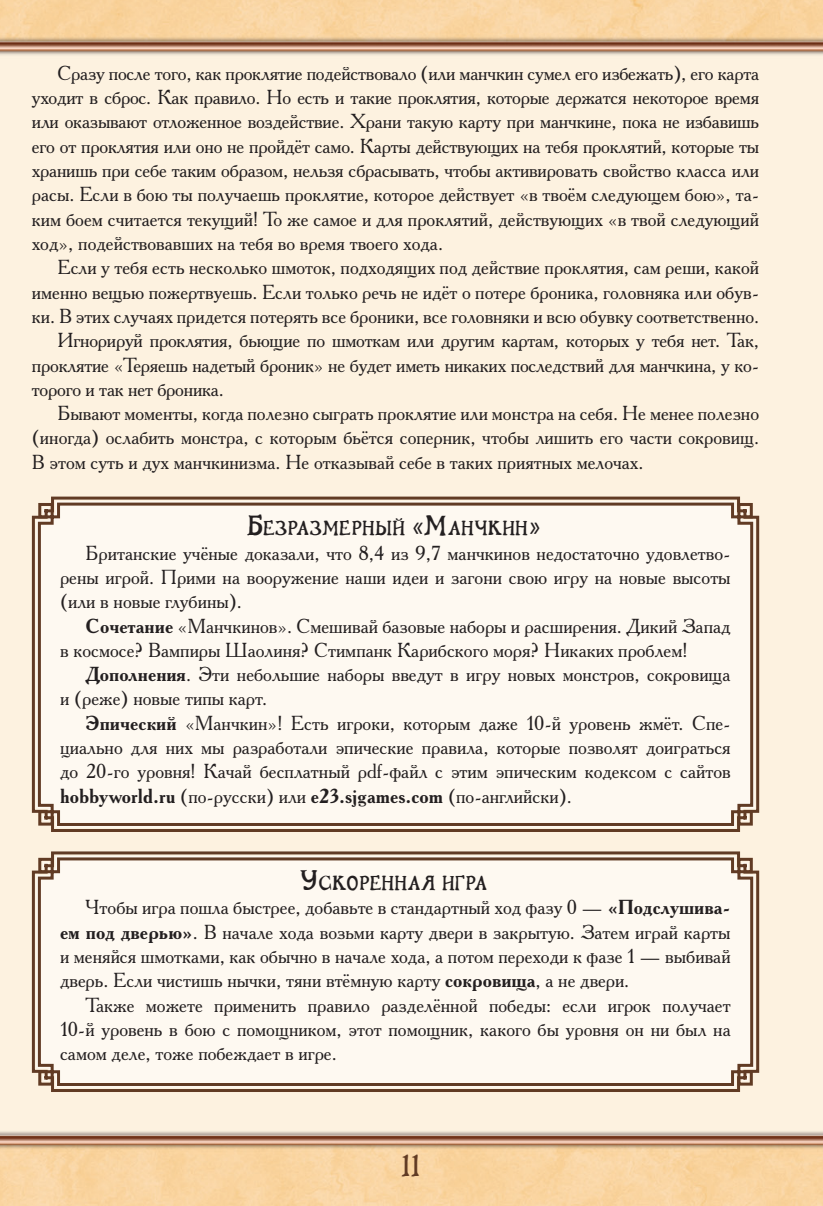
<style>
.page{position:relative;width:823px;height:1206px;background:#fff}
.page>*{position:absolute;margin:0;border:0;box-sizing:border-box;transform-origin:0 0}
.t1{font:100 27px "Flibustier";color:#613b24}
.t2{font:20.25px/24.3px "Academy C";color:#231f20;text-align:justify}
.t3{font:100 18px "Flibustier";color:#231f20}
.s1{font-size:24.75px}
.s2{font-family:"Flora C";font-weight:400;font-size:24.75px}
.s3{font-weight:700}
</style>
<div class="page">
<img style="left:0;top:0;width:823px;height:1205px">
<svg style="left:30px;top:495px;width:730px;height:338px;background:#b29a87"></svg>
<div style="left:36px;top:501px;width:718px;height:326px;background:#fef9f1"></div>
<svg style="left:52px;top:850px;width:708px;height:243px;background:#af9783"></svg>
<div style="left:52px;top:856px;width:702px;height:231px;background:#fef9f1"></div>
<img style="left:0;top:803px;width:52px;height:323px">
<p class="t2" style="left:32px;top:60px;width:729px;text-indent:26px">Сразу после того, как проклятие подействовало (или манчкин сумел его избежать), его карта уходит в сброс. Как правило. Но есть и такие проклятия, которые держатся некоторое время или оказывают отложенное воздействие. Храни такую карту при манчкине, пока не избавишь его от проклятия или оно не пройдёт само. Карты действующих на тебя проклятий, которые ты хранишь при себе таким образом, нельзя сбрасывать, чтобы активировать свойство класса или расы. Если в бою ты получаешь проклятие, которое действует «в твоём следующем бою», та&shy;ким боем считается текущий! То же самое и для проклятий, действующих «в твой следующий ход», подействовавших на тебя во время твоего хода.</p>
<p class="t2" style="left:57px;top:255px;width:703px">Если у тебя есть несколько шмоток, подходящих под действие проклятия, сам реши, какой</p>
<p class="t2" style="left:32px;top:279px;width:729px">именно вещью пожертвуешь. Если только речь не идёт о потере броника, головняка или обув-</p>
<p class="t2" style="left:32px;top:303px;width:729px">ки. В этих случаях придется потерять все броники, все головняки и всю обувку соответственно.</p>
<p class="t2" style="left:57px;top:328px;width:703px">Игнорируй проклятия, бьющие по шмоткам или другим картам, которых у тебя нет. Так,</p>
<p class="t2" style="left:32px;top:352px;width:729px">проклятие «Теряешь надетый броник» не будет иметь никаких последствий для манчкина, у ко-</p>
<p class="t2" style="left:32px;top:376px;width:193px">торого и так нет броника.</p>
<p class="t2" style="left:57px;top:401px;width:703px">Бывают моменты, когда полезно сыграть проклятие или монстра на себя. Не менее полезно</p>
<p class="t2" style="left:32px;top:425px;width:729px">(иногда) ослабить монстра, с которым бьётся соперник, чтобы лишить его части сокровищ.</p>
<p class="t2" style="left:32px;top:449px;width:613px">В этом суть и дух манчкинизма. Не отказывай себе в таких приятных мелочах.</p>
<p class="t3" style="left:247px;top:518px;width:295px"><span class="s1">Б</span>езразмерный <span class="s2">«</span><span class="s1">М</span>анчкин<span class="s2">»</span></p>
<p class="t2" style="left:60px;top:540px;width:672px;text-indent:26px">Британские учёные доказали, что 8,4 из 9,7 манчкинов недостаточно удовлетво&shy;рены игрой. Прими на вооружение наши идеи и загони свою игру на новые высоты (или в новые глубины).</p>
<p class="t2" style="left:60px;top:613px;width:672px;text-indent:25px"><span class="s3">Сочетание</span> «Манчкинов». Смешивай базовые наборы и расширения. Дикий Запад в космосе? Вампиры Шаолиня? Стимпанк Карибского моря? Никаких проблем!</p>
<p class="t2" style="left:60px;top:662px;width:672px;text-indent:26px"><span class="s3">Дополнения</span>. Эти небольшие наборы введут в игру новых монстров, сокровища и (реже) новые типы карт.</p>
<p class="t2" style="left:60px;top:710px;width:672px;text-indent:26px"><span class="s3">Эпический</span> «Манчкин»! Есть игроки, которым даже 10-й уровень жмёт. Спе&shy;циально для них мы разработали эпические правила, которые позволят доиграться до 20-го уровня! Качай бесплатный pdf-файл с этим эпическим кодексом с сайтов <span class="s3">hobbyworld.ru</span> (по-русски) или <span class="s3">e23.sjgames.com</span> (по-английски).</p>
<p class="t3" style="left:300px;top:872px;width:189px"><span class="s1">У</span>скоренная игра</p>
<p class="t2" style="left:60px;top:895px;width:672px;text-indent:26px">Чтобы игра пошла быстрее, добавьте в стандартный ход фазу 0 — <span class="s3">«Подслушива&shy;ем под дверью»</span>. В начале хода возьми карту двери в закрытую. Затем играй карты и меняйся шмотками, как обычно в начале хода, а потом переходи к фазе 1 — выбивай дверь. Если чистишь нычки, тяни втёмную карту <span class="s3">сокровища</span>, а не двери.</p>
<p class="t2" style="left:60px;top:992px;width:672px;text-indent:26px">Также можете применить правило разделённой победы: если игрок получает 10-й уровень в бою с помощником, этот помощник, какого бы уровня он ни был на самом деле, тоже побеждает в игре.</p>
<h1 class="t1" style="left:402px;top:1149px;width:21px">11</h1>
</div>
